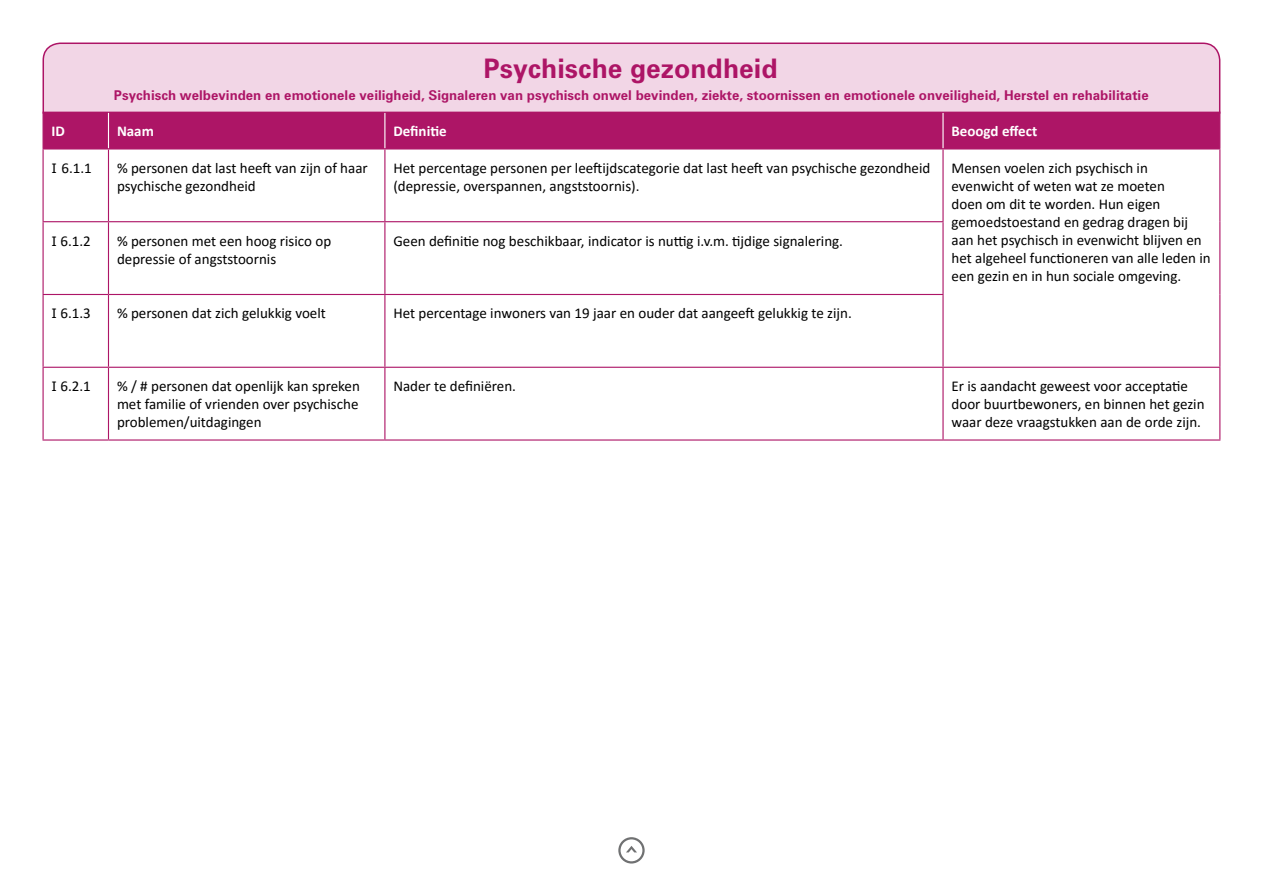
<style>
.page{position:relative;width:1263px;height:893px;background:#fff}
.page>*{position:absolute;margin:0;border:0;box-sizing:border-box;transform-origin:0 0}
.t1{font:700 27px "Zurich BT";color:#ad1566}
.t2{font:15px/18px "Calibri";color:#000}
.t3{font:700 15px "Calibri";color:#fff}
.t4{font:700 13.5px "Zurich BT";color:#ad1566}
.s1{font-family:"Verdana";font-size:12.9px}
</style>
<div class="page">
<div style="left:618px;top:837px;width:27px;height:26px;border:2px solid #707172;border-radius:50%"></div>
<svg style="left:626px;top:846px;width:11px;height:6px"></svg>
<div style="left:42px;top:42px;width:1179px;height:72px;background:#f2d6e6"></div>
<div style="left:44px;top:113px;width:1175px;height:35px;background:#ad1566"></div>
<hr style="left:108px;top:113px;width:1px;height:35px;background:#fff">
<hr style="left:384px;top:113px;width:1px;height:35px;background:#fff">
<hr style="left:942px;top:113px;width:1px;height:35px;background:#fff">
<hr style="left:43px;top:112px;width:65px;height:1px;background:#ad1566">
<hr style="left:43px;top:113px;width:1px;height:35px;background:#ad1566">
<hr style="left:108px;top:112px;width:277px;height:1px;background:#ad1566">
<hr style="left:385px;top:112px;width:558px;height:1px;background:#ad1566">
<hr style="left:943px;top:112px;width:277px;height:1px;background:#ad1566">
<hr style="left:43px;top:148px;width:65px;height:2px;background:#ad1566">
<hr style="left:108px;top:148px;width:277px;height:2px;background:#ad1566">
<hr style="left:385px;top:148px;width:558px;height:2px;background:#ad1566">
<hr style="left:943px;top:148px;width:277px;height:2px;background:#ad1566">
<hr style="left:43px;top:150px;width:1px;height:71px;background:#ad1566">
<hr style="left:108px;top:150px;width:1px;height:71px;background:#ad1566">
<hr style="left:384px;top:150px;width:1px;height:71px;background:#ad1566">
<hr style="left:942px;top:150px;width:1px;height:71px;background:#ad1566">
<hr style="left:1219px;top:150px;width:1px;height:72px;background:#ad1566">
<hr style="left:43px;top:221px;width:65px;height:1px;background:#ad1566">
<hr style="left:43px;top:222px;width:1px;height:72px;background:#ad1566">
<hr style="left:108px;top:221px;width:277px;height:1px;background:#ad1566">
<hr style="left:108px;top:222px;width:1px;height:72px;background:#ad1566">
<hr style="left:385px;top:221px;width:558px;height:1px;background:#ad1566">
<hr style="left:384px;top:222px;width:1px;height:72px;background:#ad1566">
<hr style="left:942px;top:222px;width:1px;height:72px;background:#ad1566">
<hr style="left:1219px;top:222px;width:1px;height:72px;background:#ad1566">
<hr style="left:43px;top:294px;width:65px;height:1px;background:#ad1566">
<hr style="left:43px;top:295px;width:1px;height:72px;background:#ad1566">
<hr style="left:108px;top:294px;width:277px;height:1px;background:#ad1566">
<hr style="left:108px;top:295px;width:1px;height:72px;background:#ad1566">
<hr style="left:385px;top:294px;width:558px;height:1px;background:#ad1566">
<hr style="left:384px;top:295px;width:1px;height:72px;background:#ad1566">
<hr style="left:942px;top:295px;width:1px;height:72px;background:#ad1566">
<hr style="left:1219px;top:294px;width:1px;height:73px;background:#ad1566">
<hr style="left:43px;top:367px;width:65px;height:1px;background:#ad1566">
<hr style="left:43px;top:368px;width:1px;height:71px;background:#ad1566">
<hr style="left:108px;top:367px;width:277px;height:1px;background:#ad1566">
<hr style="left:108px;top:368px;width:1px;height:71px;background:#ad1566">
<hr style="left:385px;top:367px;width:558px;height:1px;background:#ad1566">
<hr style="left:384px;top:368px;width:1px;height:71px;background:#ad1566">
<hr style="left:943px;top:367px;width:277px;height:1px;background:#ad1566">
<hr style="left:942px;top:368px;width:1px;height:71px;background:#ad1566">
<hr style="left:1219px;top:368px;width:1px;height:71px;background:#ad1566">
<hr style="left:43px;top:439px;width:65px;height:2px;background:#ad1566">
<hr style="left:108px;top:439px;width:277px;height:2px;background:#ad1566">
<hr style="left:385px;top:439px;width:558px;height:2px;background:#ad1566">
<hr style="left:943px;top:439px;width:277px;height:2px;background:#ad1566">
<hr style="left:1219px;top:113px;width:1px;height:35px;background:#ad1566">
<h1 class="t1" style="left:483px;top:52px;width:296px">Psychische gezondheid</h1>
<p class="t4" style="left:114px;top:87px;width:1036px">Psychisch welbevinden en emotionele veiligheid, Signaleren van psychisch onwel bevinden, ziekte, stoornissen en emotionele onveiligheid, Herstel en rehabilitatie</p>
<p class="t3" style="left:52px;top:121px;width:15px">ID</p>
<p class="t3" style="left:117px;top:121px;width:38px">Naam</p>
<p class="t3" style="left:393px;top:121px;width:55px">Definitie</p>
<p class="t3" style="left:951px;top:121px;width:87px">Beoogd effect</p>
<p class="t2" style="left:52px;top:159px;width:42px"><span class="s1">I</span> 6.1.1</p>
<p class="t2" style="left:117px;top:159px;width:252px">% personen dat last heeft van zijn of haar psychische gezondheid</p>
<p class="t2" style="left:393px;top:159px;width:538px">Het percentage personen per leeftijdscategorie dat last heeft van psychische gezondheid (depressie, overspannen, angststoornis).</p>
<p class="t2" style="left:951px;top:159px;width:261px">Mensen voelen zich psychisch in evenwicht of weten wat ze moeten<br>doen om dit te worden. Hun eigen gemoedstoestand en gedrag dragen bij aan het psychisch in evenwicht blijven en het algeheel functioneren van alle leden in een gezin en in hun sociale omgeving.</p>
<p class="t2" style="left:52px;top:231px;width:41px"><span class="s1">I</span> 6.1.2</p>
<p class="t2" style="left:117px;top:231px;width:216px">% personen met een hoog risico op depressie of angststoornis</p>
<p class="t2" style="left:393px;top:231px;width:451px">Geen definitie nog beschikbaar, indicator is nuttig i.v.m. tijdige signalering.</p>
<p class="t2" style="left:52px;top:304px;width:41px"><span class="s1">I</span> 6.1.3</p>
<p class="t2" style="left:117px;top:304px;width:210px">% personen dat zich gelukkig voelt</p>
<p class="t2" style="left:393px;top:304px;width:460px">Het percentage inwoners van 19 jaar en ouder dat aangeeft gelukkig te zijn.</p>
<p class="t2" style="left:52px;top:377px;width:41px"><span class="s1">I</span> 6.2.1</p>
<p class="t2" style="left:117px;top:377px;width:244px;text-align:justify">% / # personen dat openlijk kan spreken met familie of vrienden over psychische problemen/uitdagingen</p>
<p class="t2" style="left:393px;top:377px;width:124px">Nader te definiëren.</p>
<p class="t2" style="left:951px;top:377px;width:255px">Er is aandacht geweest voor acceptatie door buurtbewoners, en binnen het gezin waar deze vraagstukken aan de orde zijn.</p>
</div>
